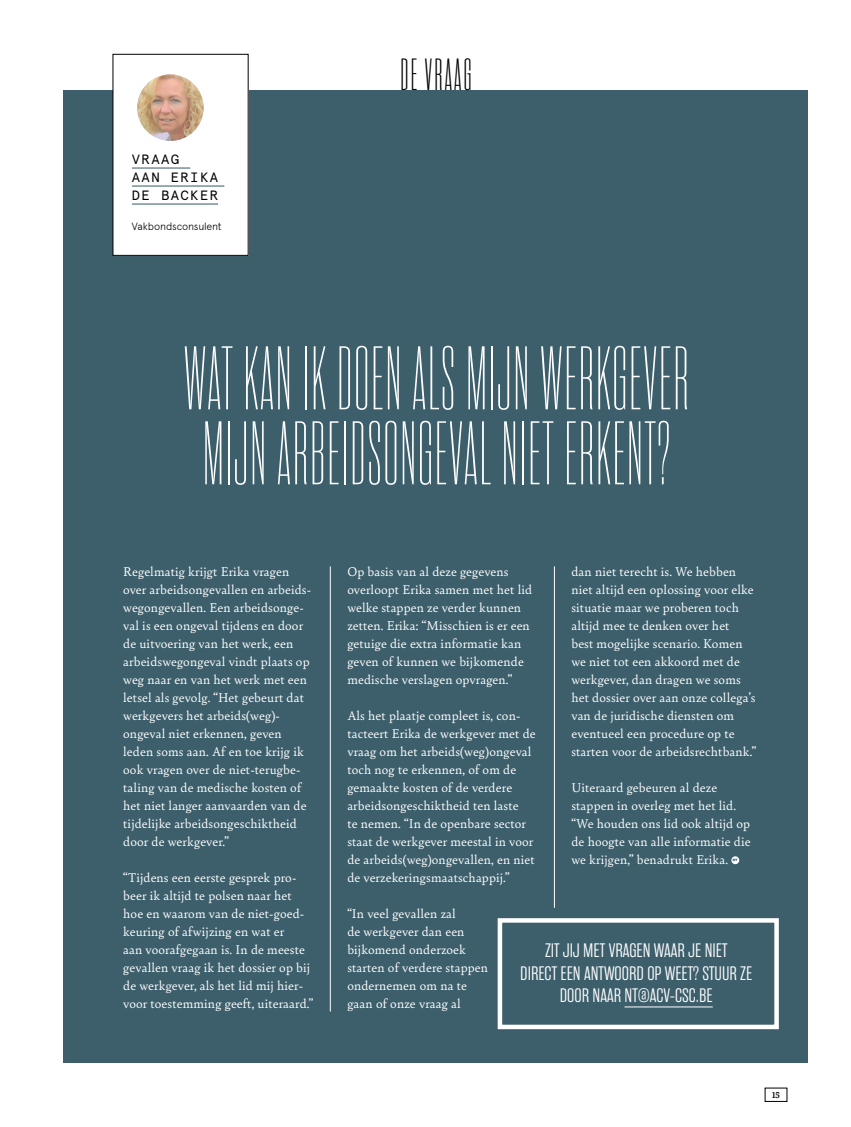
<style>
.page{position:relative;width:851px;height:1127px;background:#fff}
.page>*{position:absolute;margin:0;border:0;box-sizing:border-box;transform-origin:0 0}
.t1{font:100 90px/75px "Rama Gothic C";letter-spacing:.02em;color:#fff}
.t2{font:300 45px "Rama Gothic C";letter-spacing:.05em;color:#000}
.t3{font:300 19.5px/22.5px "Rama Gothic E";color:#fff;text-align:center}
.t4{font:13.5px/18px "Bely";letter-spacing:.01em;color:#fff}
.t5{font:13.5px/18px "Apercu Mono";letter-spacing:.1em;color:#000}
.t6{font:300 10.5px "Apercu";letter-spacing:-.015em;color:#000}
.t7{font:700 9px "Bely";color:#000}
.t8{font:900 3.45px "Proxima Nova";color:#335765}
</style>
<div class="page">
<div style="left:64px;top:90px;width:744px;height:972px;background:#3d5f6c"></div>
<div style="left:731px;top:856px;width:8px;height:8px;background:#fff;border-radius:50%"></div>
<hr style="left:330px;top:566px;width:1px;height:445px;background:#fff">
<hr style="left:554px;top:566px;width:1px;height:342px;background:#fff">
<div style="left:113px;top:54px;width:135px;height:201px;background:#fff"></div>
<hr style="left:132px;top:168px;width:58px;height:1px;background:#335765">
<hr style="left:132px;top:186px;width:92px;height:1px;background:#335765">
<hr style="left:132px;top:204px;width:86px;height:1px;background:#335765">
<hr style="left:624px;top:1006px;width:88px;height:1px;background:#fff">
<div style="left:497px;top:918px;width:281px;height:111px;border:4px solid #fff"></div>
<img style="left:137px;top:74px;width:66px;height:67px;border-radius:33px">
<p class="t5" style="left:132px;top:150px;width:88px">VRAAG<br>AAN ERIKA<br>DE BACKER</p>
<p class="t6" style="left:132px;top:220px;width:91px">Vakbondsconsulent</p>
<h2 class="t2" style="left:400px;top:55px;width:72px">DE VRAAG</h2>
<h1 class="t1" style="left:184px;top:342px;width:506px">WAT KAN IK DOEN ALS MIJN WERKGEVER<br>MIJN ARBEIDSONGEVAL NIET ERKENT?</h1>
<p class="t4" style="left:123px;top:562px;width:189px">Regelmatig krijgt Erika vragen over arbeidsongevallen en arbeids&shy;wegongevallen. Een arbeidsonge&shy;val is een ongeval tijdens en door de uitvoering van het werk, een arbeidswegongeval vindt plaats op weg naar en van het werk met een letsel als gevolg. “Het gebeurt dat werkgevers het arbeids(weg)- ongeval niet erkennen, geven leden soms aan. Af en toe krijg ik ook vragen over de niet-terugbe&shy;taling van de medische kosten of het niet langer aanvaarden van de tijdelijke arbeidsongeschiktheid door de werkgever.”</p>
<p class="t4" style="left:123px;top:868px;width:191px">“Tijdens een eerste gesprek pro&shy;beer ik altijd te polsen naar het hoe en waarom van de niet-goed&shy;keuring of afwijzing en wat er<br>aan voorafgegaan is. In de meeste gevallen vraag ik het dossier op bij de werkgever, als het lid mij hier&shy;voor toestemming geeft, uiteraard.”</p>
<p class="t4" style="left:571px;top:562px;width:186px">dan niet terecht is. We hebben niet altijd een oplossing voor elke situatie maar we proberen toch altijd mee te denken over het<br>best mogelijke scenario. Komen we niet tot een akkoord met de werkgever, dan dragen we soms het dossier over aan onze collega’s van de juridische diensten om eventueel een procedure op te starten voor de arbeidsrechtbank.”</p>
<p class="t4" style="left:571px;top:778px;width:181px">Uiteraard gebeuren al deze stappen in overleg met het lid. “We houden ons lid ook altijd op de hoogte van alle informatie die we krijgen,” benadrukt Erika.</p>
<p class="t4" style="left:347px;top:562px;width:186px">Op basis van al deze gegevens overloopt Erika samen met het lid welke stappen ze verder kunnen zetten. Erika: “Misschien is er een getuige die extra informatie kan geven of kunnen we bijkomende medische verslagen opvragen.”</p>
<p class="t4" style="left:347px;top:706px;width:190px">Als het plaatje compleet is, con&shy;tacteert Erika de werkgever met de vraag om het arbeids(weg)ongeval toch nog te erkennen, of om de gemaakte kosten of de verdere arbeidsongeschiktheid ten laste<br>te nemen. “In de openbare sector staat de werkgever meestal in voor de arbeids(weg)ongevallen, en niet de verzekeringsmaatschappij.”</p>
<p class="t4" style="left:347px;top:904px;width:142px">“In veel gevallen zal<br>de werkgever dan een bijkomend onderzoek starten of verdere stappen ondernemen om na te gaan of onze vraag al</p>
<p class="t8" style="left:732px;top:857px;width:6px">NT</p>
<h3 class="t3" style="left:520px;top:940px;width:233px">ZIT JIJ MET VRAGEN WAAR JE NIET<br>DIRECT EEN ANTWOORD OP WEET? STUUR ZE<br>DOOR NAAR NT@ACV-CSC.BE</h3>
<p class="t7" style="left:772px;top:1089px;width:9px">15</p>
</div>
